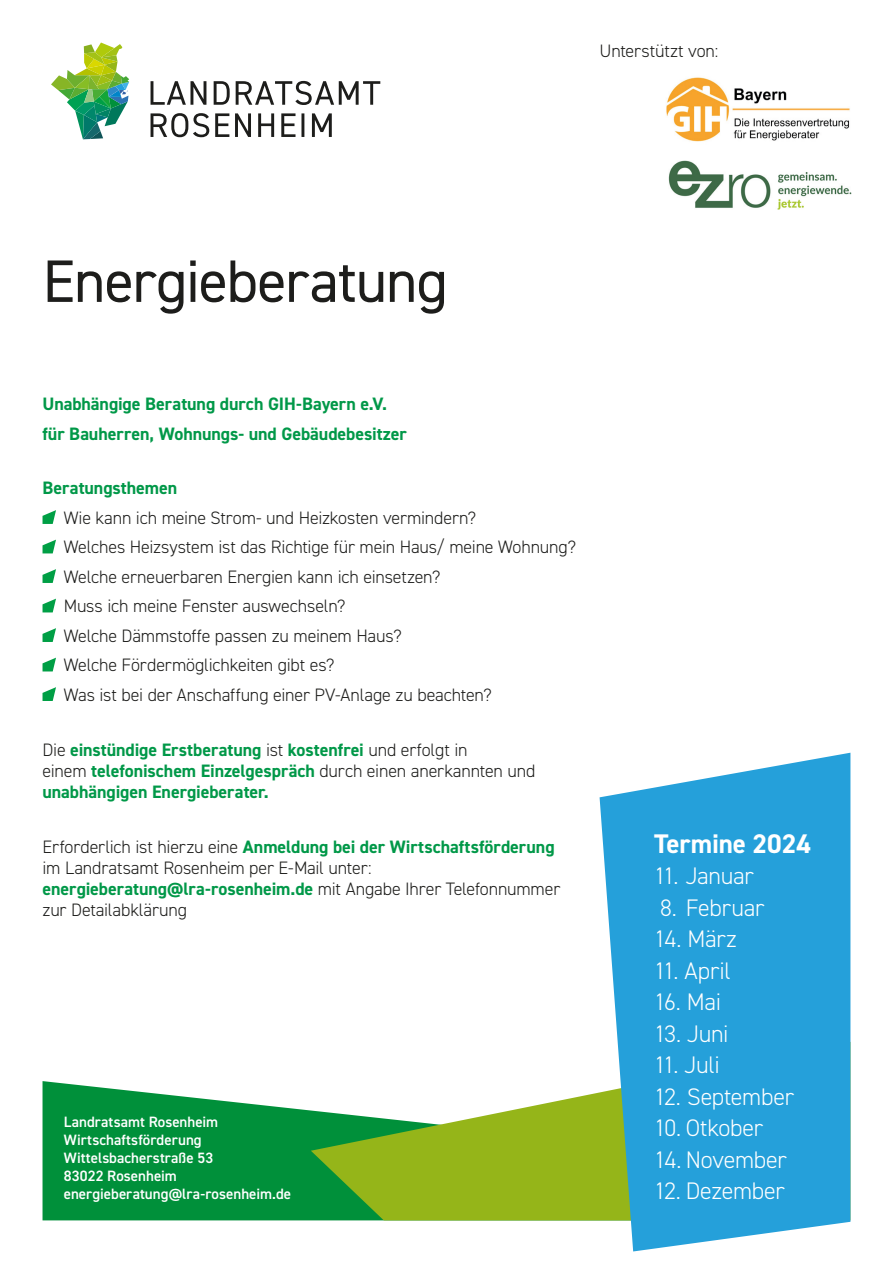
<style>
.page{position:relative;width:893px;height:1263px;background:#fff}
.page>*{position:absolute;margin:0;border:0;box-sizing:border-box;transform-origin:0 0}
.t1{font:60px "DIN2014";letter-spacing:-.02em;color:#1d1d1b}
.t2{font:700 27px "DIN2014";letter-spacing:-.005em;color:#fff}
.t3{font:300 24px "DIN2014";letter-spacing:-.015em;color:#fff}
.t4{font:300 18px/29.5px "DIN2014";letter-spacing:-.01em;color:#1d1d1b}
.t5{font:700 18px/21px "DIN2014";letter-spacing:-.005em;color:#009848}
.t6{font:600 15px/18px "DIN2014";letter-spacing:.005em;color:#fff}
.s1{font-weight:300;color:#1d1d1b}
.s2{font-weight:700;color:#009848}
</style>
<div class="page">
<img style="left:51px;top:43px;width:78px;height:96px">
<svg style="left:151px;top:113px;width:181px;height:24px"></svg>
<svg style="left:151px;top:81px;width:229px;height:24px"></svg>
<img style="left:666px;top:77px;width:184px;height:65px">
<img style="left:669px;top:161px;width:182px;height:49px">
<svg style="left:43px;top:510px;width:13px;height:14px"></svg>
<svg style="left:43px;top:540px;width:13px;height:13px"></svg>
<svg style="left:43px;top:569px;width:13px;height:14px"></svg>
<svg style="left:43px;top:599px;width:13px;height:13px"></svg>
<svg style="left:43px;top:628px;width:13px;height:14px"></svg>
<svg style="left:43px;top:658px;width:13px;height:13px"></svg>
<svg style="left:43px;top:687px;width:13px;height:14px"></svg>
<svg style="left:43px;top:1081px;width:268px;height:139px;fill:#00903a"></svg>
<svg style="left:311px;top:1092px;width:289px;height:128px;fill:#95b519"></svg>
<svg style="left:600px;top:753px;width:250px;height:498px;fill:#25a0da"></svg>
<p class="t4" style="left:600px;top:36px;width:120px">Unterstützt von:</p>
<h1 class="t1" style="left:43px;top:244px;width:407px">Energieberatung</h1>
<p class="t5" style="left:43px;top:389px;width:366px;line-height:29.5px">Unabhängige Beratung durch GIH-Bayern e.V. für Bauherren, Wohnungs- und Gebäudebesitzer</p>
<p class="t5" style="left:43px;top:477px;width:136px">Beratungsthemen</p>
<p class="t4" style="left:64px;top:503px;width:514px">Wie kann ich meine Strom- und Heizkosten vermindern?<br>Welches Heizsystem ist das Richtige für mein Haus/ meine Wohnung?<br>Welche erneuerbaren Energien kann ich einsetzen?<br>Muss ich meine Fenster auswechseln?<br>Welche Dämmstoffe passen zu meinem Haus?<br>Welche Fördermöglichkeiten gibt es?<br>Was ist bei der Anschaffung einer PV-Anlage zu beachten?</p>
<p class="t5" style="left:43px;top:739px;width:494px"><span class="s1">Die</span> einstündige Erstberatung <span class="s1">ist</span> kostenfrei <span class="s1">und erfolgt in<br>einem</span> telefonischem Einzelgespräch <span class="s1">durch einen anerkannten und </span>unabhängigen Energieberater.</p>
<p class="t4" style="left:43px;top:836px;width:519px;line-height:21px">Erforderlich ist hierzu eine <span class="s2">Anmeldung bei der Wirtschaftsförderung </span>im Landratsamt Rosenheim per E-Mail unter: <span class="s2">energieberatung@lra-rosenheim.de</span> mit Angabe Ihrer Telefonnummer zur Detailabklärung</p>
<p class="t6" style="left:64px;top:1113px;width:229px">Landratsamt Rosenheim<br>Wirtschaftsförderung<br>Wittelsbacherstraße 53<br>83022 Rosenheim energieberatung@lra-rosenheim.de</p>
<h2 class="t2" style="left:654px;top:825px;width:158px">Termine 2024</h2>
<h3 class="t3" style="left:654px;top:861px;width:101px">11. Januar</h3>
<h3 class="t3" style="left:660px;top:893px;width:106px">8. Februar</h3>
<h3 class="t3" style="left:654px;top:924px;width:84px">14. März</h3>
<h3 class="t3" style="left:654px;top:956px;width:78px">11. April</h3>
<h3 class="t3" style="left:654px;top:987px;width:68px">16. Mai</h3>
<h3 class="t3" style="left:654px;top:1019px;width:76px">13. Juni</h3>
<h3 class="t3" style="left:654px;top:1050px;width:67px">11. Juli</h3>
<h3 class="t3" style="left:654px;top:1082px;width:141px">12. September</h3>
<h3 class="t3" style="left:654px;top:1113px;width:110px">10. Otkober</h3>
<h3 class="t3" style="left:654px;top:1145px;width:134px">14. November</h3>
<h3 class="t3" style="left:654px;top:1176px;width:132px">12. Dezember</h3>
</div>
